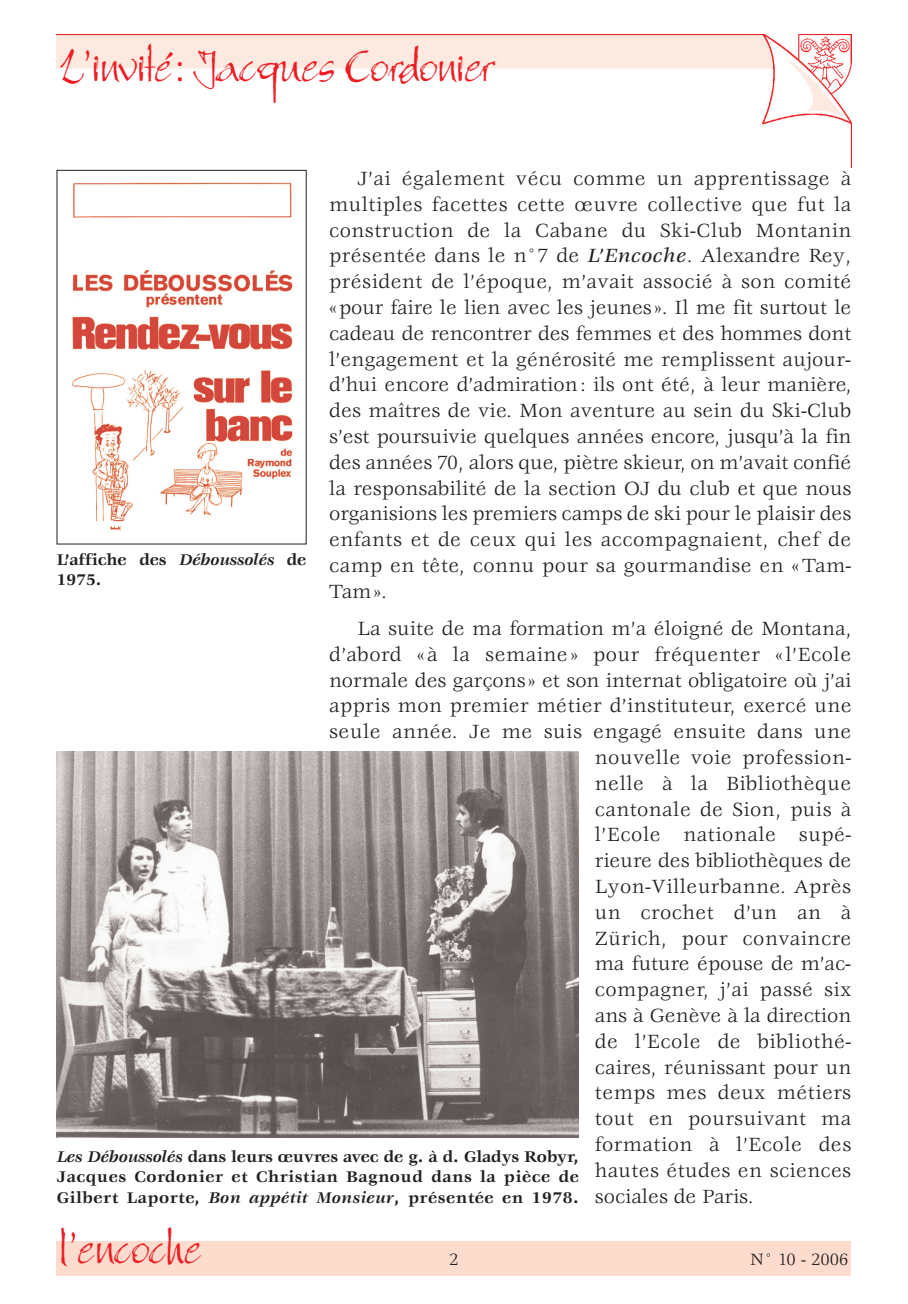
<style>
.page{position:relative;width:908px;height:1304px;background:#fff}
.page>*{position:absolute;margin:0;border:0;box-sizing:border-box;transform-origin:0 0}
.t1{font:48px "Bambino";color:#ee1d23}
.t2{font:21px/25.8px "Veljovic";letter-spacing:.025em;color:#231f20;text-align:justify}
.t3{font:21px "Veljovic";color:#231f20}
.t4{font:18px "Veljovic";color:#231f20}
.t5{font:700 17px/20.4px "Veljovic";letter-spacing:.035em;color:#231f20;text-align:justify}
.t6{font:700 17px/20.4px "Veljovic";color:#231f20}
.s1{font-weight:500;font-style:italic}
.s2{font-style:italic}
</style>
<div class="page">
<div style="left:57px;top:1242px;width:793px;height:34px;background:#fddcce"></div>
<img style="left:57px;top:34px;width:793px;height:91px">
<img style="left:71px;top:182px;width:222px;height:349px">
<img style="left:57px;top:751px;width:521px;height:386px">
<h1 class="t1" style="left:60px;top:36px;width:436px">L’invité: Jacques Cordonier</h1>
<p class="t2" style="left:329px;top:167px;width:524px;text-indent:28px">J’ai également vécu comme un apprentissage à multiples facettes cette œuvre collective que fut la construction de la Cabane du Ski-Club Montanin présentée dans le n°7 de <span class="s1">L’Encoche</span>. Alexandre Rey, président de l’époque, m’avait associé à son comité «pour faire le lien avec les jeunes». Il me fit surtout le cadeau de rencontrer des femmes et des hommes dont l’engagement et la générosité me remplissent aujour&shy;d’hui encore d’admiration: ils ont été, à leur manière, des maîtres de vie. Mon aventure au sein du Ski-Club s’est poursuivie quelques années encore, jusqu’à la fin des années 70, alors que, piètre skieur, on m’avait confié la responsabilité de la section OJ du club et que nous organisions les premiers camps de ski pour le plaisir des enfants et de ceux qui les accompagnaient, chef de camp en tête, connu pour sa gourmandise en «Tam-Tam».</p>
<p class="t2" style="left:357px;top:617px;width:495px">La suite de ma formation m’a éloigné de Montana,</p>
<p class="t2" style="left:329px;top:643px;width:523px">d’abord «à la semaine» pour fréquenter «l’Ecole</p>
<p class="t3" style="left:329px;top:672px;width:523px">normale des garçons» et son internat obligatoire où j’ai</p>
<p class="t2" style="left:329px;top:694px;width:523px">appris mon premier métier d’instituteur, exercé une</p>
<p class="t2" style="left:329px;top:720px;width:523px">seule année. Je me suis engagé ensuite dans une</p>
<p class="t2" style="left:594px;top:746px;width:258px">nouvelle voie profession-</p>
<p class="t2" style="left:594px;top:772px;width:258px">nelle à la Bibliothèque</p>
<p class="t2" style="left:594px;top:798px;width:258px">cantonale de Sion, puis à</p>
<p class="t2" style="left:594px;top:823px;width:258px">l’Ecole nationale supé-</p>
<p class="t3" style="left:594px;top:852px;width:258px">rieure des bibliothèques de</p>
<p class="t2" style="left:594px;top:875px;width:258px">Lyon-Villeurbanne. Après</p>
<p class="t2" style="left:594px;top:901px;width:258px">un crochet d’un an à</p>
<p class="t2" style="left:594px;top:927px;width:258px">Zürich, pour convaincre</p>
<p class="t3" style="left:594px;top:956px;width:257px">ma future épouse de m’ac-</p>
<p class="t2" style="left:594px;top:978px;width:258px">compagner, j’ai passé six</p>
<p class="t3" style="left:594px;top:1007px;width:258px">ans à Genève à la direction</p>
<p class="t2" style="left:594px;top:1030px;width:258px">de l’Ecole de bibliothé-</p>
<p class="t2" style="left:594px;top:1056px;width:258px">caires, réunissant pour un</p>
<p class="t2" style="left:594px;top:1081px;width:258px">temps mes deux métiers</p>
<p class="t2" style="left:594px;top:1107px;width:258px">tout en poursuivant ma</p>
<p class="t2" style="left:594px;top:1133px;width:258px">formation à l’Ecole des</p>
<p class="t2" style="left:594px;top:1159px;width:258px">hautes études en sciences</p>
<p class="t3" style="left:594px;top:1188px;width:160px">sociales de Paris.</p>
<p class="t6" style="left:57px;top:551px;width:251px">L’affiche des <span class="s2">Déboussolés</span> de<br>1975.</p>
<p class="t5" style="left:57px;top:1148px;width:523px"><span class="s2">Les Déboussolés</span> dans leurs œuvres avec de g. à d. Gladys Robyr, Jacques Cordonier et Christian Bagnoud dans la pièce de Gilbert Laporte, <span class="s2">Bon appétit Monsieur</span>, présentée en 1978.</p>
<h1 class="t1" style="left:60px;top:1218px;width:143px">l’encoche</h1>
<p class="t4" style="left:449px;top:1252px;width:11px">2</p>
<p class="t4" style="left:750px;top:1252px;width:99px">N° 10 - 2006</p>
</div>
